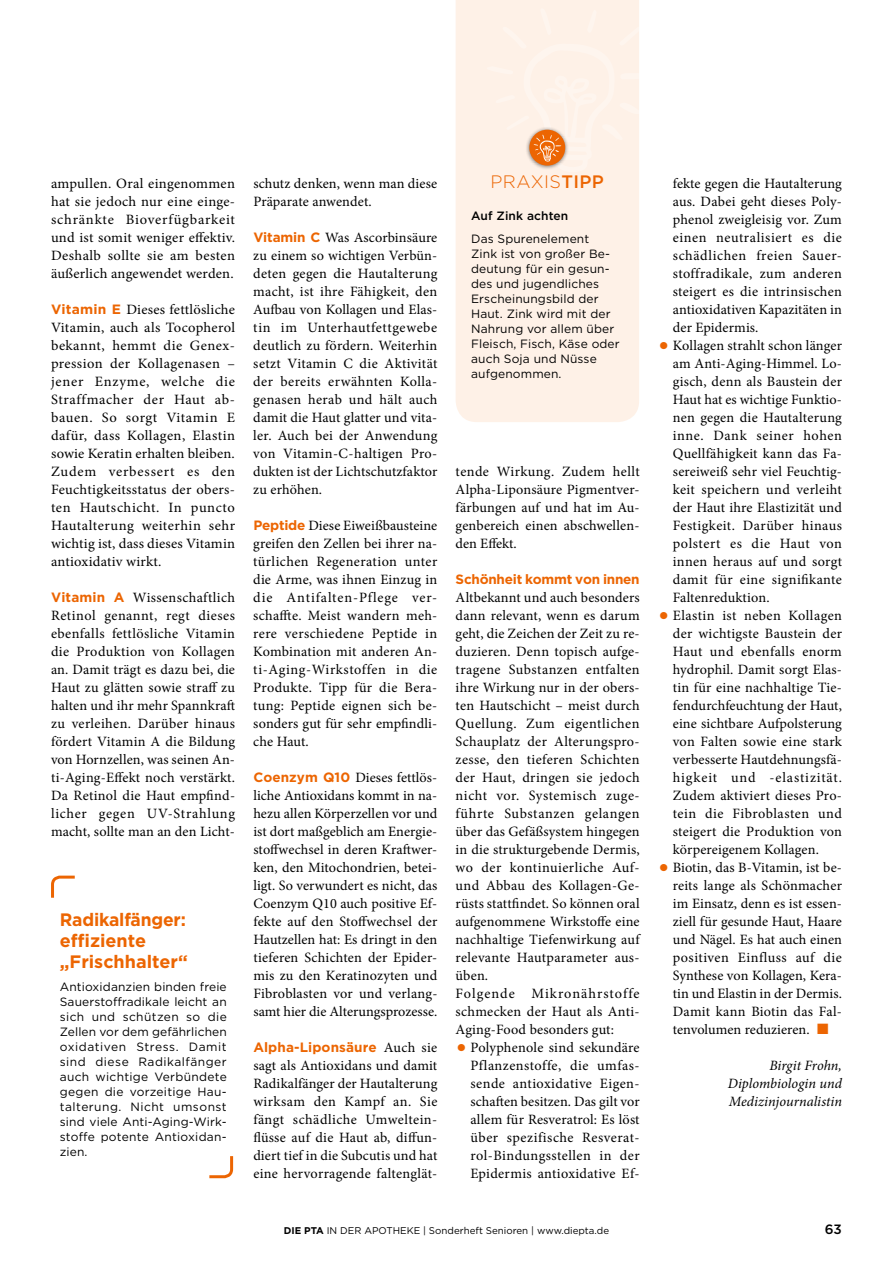
<style>
.page{position:relative;width:893px;height:1263px;background:#fff}
.page>*{position:absolute;margin:0;border:0;box-sizing:border-box;transform-origin:0 0}
.t1{font:700 18px/21px "Gotham";color:#ec6502}
.t2{font:300 18px "Gotham";letter-spacing:.02em;color:#ec6502}
.t3{font:14.25px/18px "Minion Pro";letter-spacing:.015em;color:#000;text-align:justify}
.t4{font:italic 14.25px/18px "Minion Pro";color:#000;text-align:justify}
.t5{font:700 13.5px "Gotham";letter-spacing:.01em;color:#ec6502}
.t6{font:700 13.5px "Gotham";letter-spacing:-.015em;color:#ec6502}
.t7{font:500 13.5px "Gotham";color:#000}
.t8{font:12px/15px "Gotham";letter-spacing:.01em;color:#000}
.t9{font:500 12px "Gotham";letter-spacing:.01em;color:#000}
.t10{font:9.75px "Gotham";color:#000}
.s1{font-family:"Gotham";font-weight:700;font-size:13.5px;color:#ec6502}
.s2{font-family:"Minion Pro";font-weight:400;font-size:14.25px;color:#000}
.s3{font-weight:500}
.s4{font-family:"Gotham";font-weight:700;font-size:24px;color:#ec6502}
.s5{color:#ec6502}
.s6{font-weight:700}
</style>
<div class="page">
<div style="left:456px;top:0;width:183px;height:422px;background:#fef1e7"></div>
<div style="left:487px;top:8px;width:152px;height:165px;background:#fef1e7"></div>
<svg style="left:51px;top:875px;width:24px;height:23px"></svg>
<svg style="left:209px;top:1156px;width:25px;height:23px"></svg>
<p class="t3" style="left:51px;top:175px;width:186px">ampullen. Oral eingenommen hat sie jedoch nur eine einge&shy;schränkte Bioverfügbarkeit und ist somit weniger effektiv.<br>Deshalb sollte sie am besten äußerlich angewendet werden.</p>
<p class="t3" style="left:51px;top:301px;width:186px"><span class="s1">Vitamin E</span> Dieses fettlösliche Vitamin, auch als Tocopherol bekannt, hemmt die Genex&shy;pression der Kollagenasen – jener Enzyme, welche die Straffmacher der Haut ab&shy;bauen. So sorgt Vitamin E dafür, dass Kollagen, Elastin sowie Keratin erhalten bleiben.<br>Zudem verbessert es den Feuchtigkeitsstatus der obers&shy;ten Hautschicht. In puncto Hautalterung weiterhin sehr wichtig ist, dass dieses Vitamin antioxidativ wirkt.</p>
<p class="t3" style="left:51px;top:589px;width:186px"><span class="s1">Vitamin A</span> Wissenschaftlich Retinol genannt, regt dieses ebenfalls fettlösliche Vitamin die Produktion von Kollagen an. Damit trägt es dazu bei, die Haut zu glätten sowie straff zu halten und ihr mehr Spannkraft zu verleihen. Darüber hinaus fördert Vitamin A die Bildung von Hornzellen, was seinen An&shy;ti-Aging-Effekt noch verstärkt.<br>Da Retinol die Haut empfind&shy;licher gegen UV-Strahlung macht, sollte man an den Licht-</p>
<p class="t1" style="left:60px;top:909px;width:130px">Radikalfänger: effiziente „Frischhalter“</p>
<p class="t8" style="left:60px;top:979px;width:168px;text-align:justify">Antioxidanzien binden freie Sauerstoffradikale leicht an sich und schützen so die Zellen vor dem gefährlichen oxidativen Stress. Damit sind diese Radikalfänger auch wichtige Verbündete gegen die vorzeitige Hau&shy;talterung. Nicht umsonst sind viele Anti-Aging-Wirk&shy;stoffe potente Antioxidan&shy;zien.</p>
<p class="t3" style="left:253px;top:175px;width:186px">schutz denken, wenn man diese<br>Präparate anwendet.</p>
<p class="t3" style="left:253px;top:229px;width:186px"><span class="s1">Vitamin C</span> Was Ascorbinsäure zu einem so wichtigen Verbün&shy;deten gegen die Hautalterung macht, ist ihre Fähigkeit, den Aufbau von Kollagen und Elas&shy;tin im Unterhautfettgewebe deutlich zu fördern. Weiterhin setzt Vitamin C die Aktivität der bereits erwähnten Kolla&shy;genasen herab und hält auch damit die Haut glatter und vita&shy;ler. Auch bei der Anwendung von Vitamin-C-haltigen Pro&shy;dukten ist der Lichtschutzfaktor zu erhöhen.</p>
<p class="t3" style="left:253px;top:517px;width:186px"><span class="s1">Peptide</span> Diese Eiweißbausteine greifen den Zellen bei ihrer na&shy;türlichen Regeneration unter die Arme, was ihnen Einzug in die Antifalten-Pflege ver&shy;schaffte. Meist wandern meh&shy;rere verschiedene Peptide in Kombination mit anderen An&shy;ti-Aging-Wirkstoffen in die Produkte. Tipp für die Bera&shy;tung: Peptide eignen sich be&shy;sonders gut für sehr empfindli&shy;che Haut.</p>
<p class="t3" style="left:253px;top:769px;width:186px"><span class="s1">Coenzym Q10</span> Dieses fettlös&shy;liche Antioxidans kommt in na&shy;hezu allen Körperzellen vor und ist dort maßgeblich am Energie&shy;stoffwechsel in deren Kraftwer&shy;ken, den Mitochondrien, betei&shy;ligt. So verwundert es nicht, das Coenzym Q10 auch positive Ef&shy;fekte auf den Stoffwechsel der Hautzellen hat: Es dringt in den tieferen Schichten der Epider&shy;mis zu den Keratinozyten und Fibroblasten vor und verlang&shy;samt hier die Alterungsprozesse.</p>
<p class="t5" style="left:253px;top:1038px;width:185px">Alpha-Liponsäure <span class="s2">Auch sie</span></p>
<p class="t3" style="left:253px;top:1057px;width:186px">sagt als Antioxidans und damit Radikalfänger der Hautalterung wirksam den Kampf an. Sie fängt schädliche Umweltein&shy;flüsse auf die Haut ab, diffun&shy;diert tief in die Subcutis und hat eine hervorragende faltenglät-</p>
<p class="t2" style="left:491px;top:170px;width:115px">PRAXIS<span class="s3">TIPP</span></p>
<p class="t9" style="left:471px;top:208px;width:99px">Auf Zink achten</p>
<p class="t8" style="left:471px;top:231px;width:150px">Das Spurenelement<br>Zink ist von großer Be&shy;deutung für ein gesun&shy;des und jugendliches<br>Erscheinungsbild der<br>Haut. Zink wird mit der<br>Nahrung vor allem über<br>Fleisch, Fisch, Käse oder auch Soja und Nüsse aufgenommen.</p>
<p class="t3" style="left:456px;top:463px;width:186px">tende Wirkung. Zudem hellt Alpha-Liponsäure Pigmentver&shy;färbungen auf und hat im Au&shy;genbereich einen abschwellen&shy;den Effekt.</p>
<p class="t6" style="left:456px;top:570px;width:186px">Schönheit kommt von innen</p>
<p class="t3" style="left:456px;top:589px;width:186px;text-align:left">Altbekannt und auch besonders dann relevant, wenn es darum geht, die Zeichen der Zeit zu re&shy;duzieren. Denn topisch aufge&shy;tragene Substanzen entfalten ihre Wirkung nur in der obers&shy;ten Hautschicht – meist durch<br>Quellung. Zum eigentlichen<br>Schauplatz der Alterungspro&shy;zesse, den tieferen Schichten der Haut, dringen sie jedoch nicht vor. Systemisch zuge&shy;führte Substanzen gelangen über das Gefäßsystem hingegen in die strukturgebende Dermis, wo der kontinuierliche Auf&shy;und Abbau des Kollagen-Ge&shy;rüsts stattfindet. So können oral aufgenommene Wirkstoffe eine nachhaltige Tiefenwirkung auf relevante Hautparameter aus&shy;üben.<br>Folgende Mikronährstoffe schmecken der Haut als Anti-<br>Aging-Food besonders gut:</p>
<p class="t3" style="left:470px;top:1039px;width:171px;text-indent:-15px"><span class="s4">•</span> Polyphenole sind sekundäre Pflanzenstoffe, die umfas&shy;sende antioxidative Eigen&shy;schaften besitzen. Das gilt vor allem für Resveratrol: Es löst über spezifische Resverat&shy;rol-Bindungsstellen in der Epidermis antioxidative Ef-</p>
<p class="t3" style="left:673px;top:175px;width:171px">fekte gegen die Hautalterung aus. Dabei geht dieses Poly&shy;phenol zweigleisig vor. Zum einen neutralisiert es die schädlichen freien Sauer&shy;stoffradikale, zum anderen steigert es die intrinsischen antioxidativen Kapazitäten in der Epidermis.</p>
<p class="t3" style="left:673px;top:337px;width:171px;text-indent:-15px"><span class="s4">•</span> Kollagen strahlt schon länger am Anti-Aging-Himmel. Lo&shy;gisch, denn als Baustein der Haut hat es wichtige Funktio&shy;nen gegen die Hautalterung inne. Dank seiner hohen Quellfähigkeit kann das Fa&shy;sereiweiß sehr viel Feuchtig&shy;keit speichern und verleiht der Haut ihre Elastizität und Festigkeit. Darüber hinaus polstert es die Haut von innen heraus auf und sorgt damit für eine signifikante Faltenreduktion.</p>
<p class="t3" style="left:673px;top:607px;width:171px;text-indent:-15px"><span class="s4">•</span> Elastin ist neben Kollagen der wichtigste Baustein der Haut und ebenfalls enorm hydrophil. Damit sorgt Elas&shy;tin für eine nachhaltige Tie&shy;fendurchfeuchtung der Haut, eine sichtbare Aufpolsterung von Falten sowie eine stark verbesserte Hautdehnungsfä&shy;higkeit und -elastizität.<br>Zudem aktiviert dieses Pro&shy;tein die Fibroblasten und steigert die Produktion von körpereigenem Kollagen.</p>
<p class="t3" style="left:673px;top:859px;width:171px;text-indent:-15px"><span class="s4">•</span> Biotin, das B-Vitamin, ist be&shy;reits lange als Schönmacher im Einsatz, denn es ist essen&shy;ziell für gesunde Haut, Haare und Nägel. Es hat auch einen positiven Einfluss auf die Synthese von Kollagen, Kera&shy;tin und Elastin in der Dermis.<br>Damit kann Biotin das Fal&shy;tenvolumen reduzieren. <span class="s5">■</span></p>
<p class="t4" style="left:728px;top:1057px;width:116px;text-indent:42px">Birgit Frohn, Diplombiologin und Medizinjournalistin</p>
<p class="t10" style="left:284px;top:1224px;width:327px"><span class="s6">DIE PTA</span> IN DER APOTHEKE | Sonderheft Senioren | www.diepta.de</p>
<p class="t7" style="left:825px;top:1220px;width:19px">63</p>
</div>
